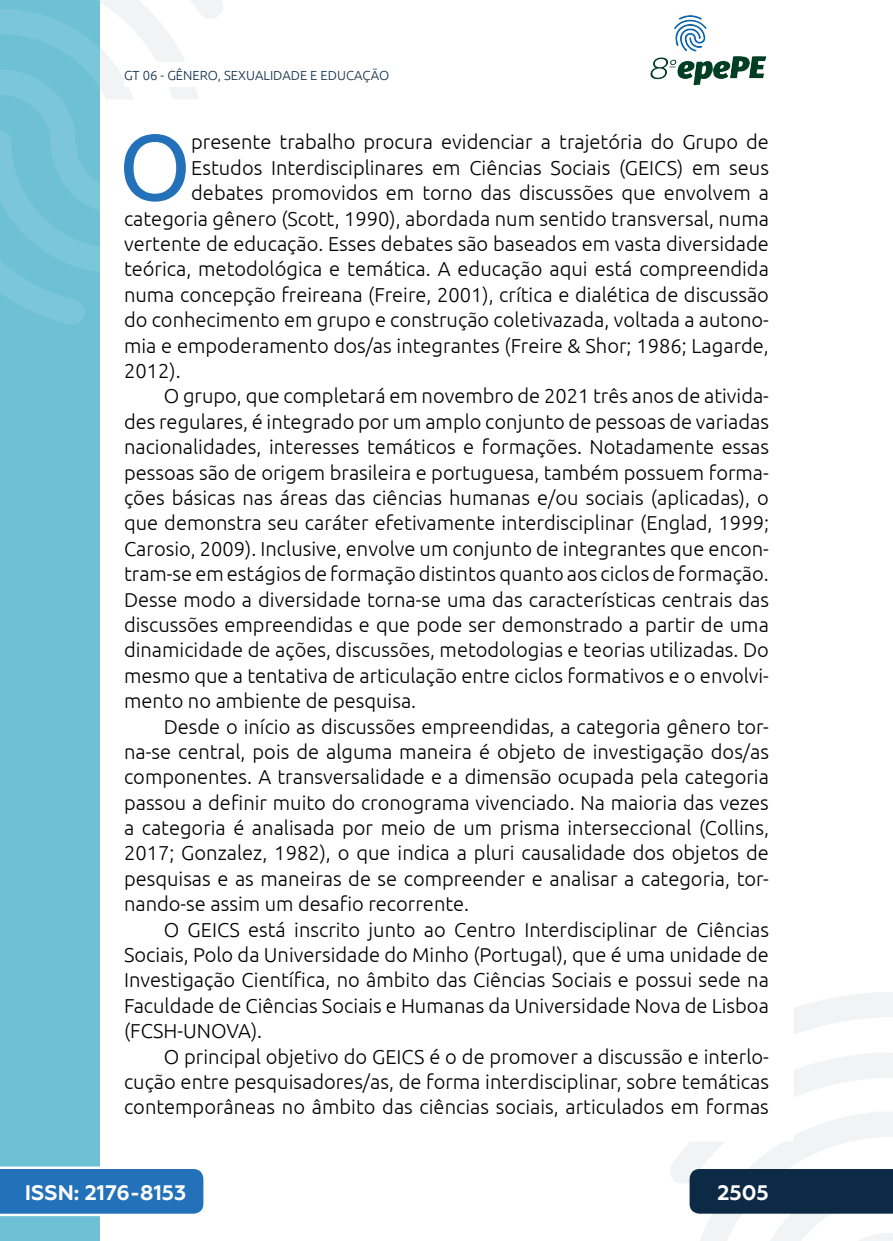
<style>
.page{position:relative;width:893px;height:1241px;background:#fff}
.page>*{position:absolute;margin:0;border:0;box-sizing:border-box;transform-origin:0 0}
._7_CAPITULAR{font:93.27px "Ubuntu";color:#2371b9}
.t1{font:700 21px "Geometria";color:#fff}
._5_CORPO{font:300 20.12px/25.4px "Ubuntu";color:#000;text-align:justify}
._7_CAPITULAR-2{font:300 20.12px "Ubuntu";color:#000}
.t2{font:300 13.12px "Ubuntu";color:#0c2a46}
</style>
<div class="page">
<svg style="left:670px;top:992px;width:223px;height:248px"></svg>
<svg style="left:99px;top:0;width:124px;height:324px"></svg>
<img style="left:650px;top:15px;width:117px;height:71px">
<div style="left:0;top:0;width:99px;height:1240px;background:#6ec0d5"></div>
<svg style="left:0;top:0;width:99px;height:325px"></svg>
<svg style="left:0;top:1166px;width:203px;height:49px;background:#367dbf"></svg>
<div style="left:690px;top:1168px;width:203px;height:45px;background:#0c2a46"></div>
<div style="left:124px;top:62px;width:516px;height:25px;background:#fff"></div>
<p class="t2" style="left:124px;top:67px;width:267px">GT 06 - GÊNERO, SEXUALIDADE E EDUCAÇÃO</p>
<p class="_7_CAPITULAR" style="left:119px;top:110px;width:74px">O</p>
<p class="_7_CAPITULAR-2" style="left:191px;top:130px;width:579px">presente trabalho procura evidenciar a trajetória do Grupo de</p>
<p class="_7_CAPITULAR-2" style="left:191px;top:155px;width:579px">Estudos Interdisciplinares em Ciências Sociais (GEICS) em seus</p>
<p class="_7_CAPITULAR-2" style="left:191px;top:181px;width:579px">debates promovidos em torno das discussões que envolvem a</p>
<p class="_7_CAPITULAR-2" style="left:124px;top:206px;width:646px">categoria gênero (Scott, 1990), abordada num sentido transversal, numa</p>
<p class="_7_CAPITULAR-2" style="left:124px;top:232px;width:646px">vertente de educação. Esses debates são baseados em vasta diversidade</p>
<p class="_7_CAPITULAR-2" style="left:124px;top:257px;width:646px">teórica, metodológica e temática. A educação aqui está compreendida</p>
<p class="_7_CAPITULAR-2" style="left:124px;top:282px;width:646px">numa concepção freireana (Freire, 2001), crítica e dialética de discussão</p>
<p class="_7_CAPITULAR-2" style="left:124px;top:308px;width:646px">do conhecimento em grupo e construção coletivazada, voltada a autono-</p>
<p class="_7_CAPITULAR-2" style="left:124px;top:333px;width:646px">mia e empoderamento dos/as integrantes (Freire &amp; Shor; 1986; Lagarde,</p>
<p class="_7_CAPITULAR-2" style="left:124px;top:358px;width:58px">2012).</p>
<p class="_5_CORPO" style="left:124px;top:383px;width:646px;text-indent:40px">O grupo, que completará em novembro de 2021 três anos de ativida&shy;des regulares, é integrado por um amplo conjunto de pessoas de variadas nacionalidades, interesses temáticos e formações. Notadamente essas pessoas são de origem brasileira e portuguesa, também possuem forma&shy;ções básicas nas áreas das ciências humanas e/ou sociais (aplicadas), o que demonstra seu caráter efetivamente interdisciplinar (Englad, 1999; Carosio, 2009). Inclusive, envolve um conjunto de integrantes que encon&shy;tram-se em estágios de formação distintos quanto aos ciclos de formação.<br>Desse modo a diversidade torna-se uma das características centrais das discussões empreendidas e que pode ser demonstrado a partir de uma dinamicidade de ações, discussões, metodologias e teorias utilizadas. Do mesmo que a tentativa de articulação entre ciclos formativos e o envolvi&shy;mento no ambiente de pesquisa.</p>
<p class="_5_CORPO" style="left:124px;top:713px;width:646px;text-indent:40px">Desde o início as discussões empreendidas, a categoria gênero tor&shy;na-se central, pois de alguma maneira é objeto de investigação dos/as componentes. A transversalidade e a dimensão ocupada pela categoria passou a definir muito do cronograma vivenciado. Na maioria das vezes a categoria é analisada por meio de um prisma interseccional (Collins, 2017; Gonzalez, 1982), o que indica a pluri causalidade dos objetos de pesquisas e as maneiras de se compreender e analisar a categoria, tor&shy;nando-se assim um desafio recorrente.</p>
<p class="_5_CORPO" style="left:124px;top:916px;width:646px;text-indent:40px">O GEICS está inscrito junto ao Centro Interdisciplinar de Ciências Sociais, Polo da Universidade do Minho (Portugal), que é uma unidade de Investigação Científica, no âmbito das Ciências Sociais e possui sede na Faculdade de Ciências Sociais e Humanas da Universidade Nova de Lisboa (FCSH-UNOVA).</p>
<p class="_5_CORPO" style="left:124px;top:1043px;width:646px;text-indent:40px">O principal objetivo do GEICS é o de promover a discussão e interlo&shy;cução entre pesquisadores/as, de forma interdisciplinar, sobre temáticas contemporâneas no âmbito das ciências sociais, articulados em formas</p>
<p class="t1" style="left:25px;top:1179px;width:163px">ISSN: 2176-8153</p>
<p class="t1" style="left:717px;top:1179px;width:53px">2505</p>
</div>
